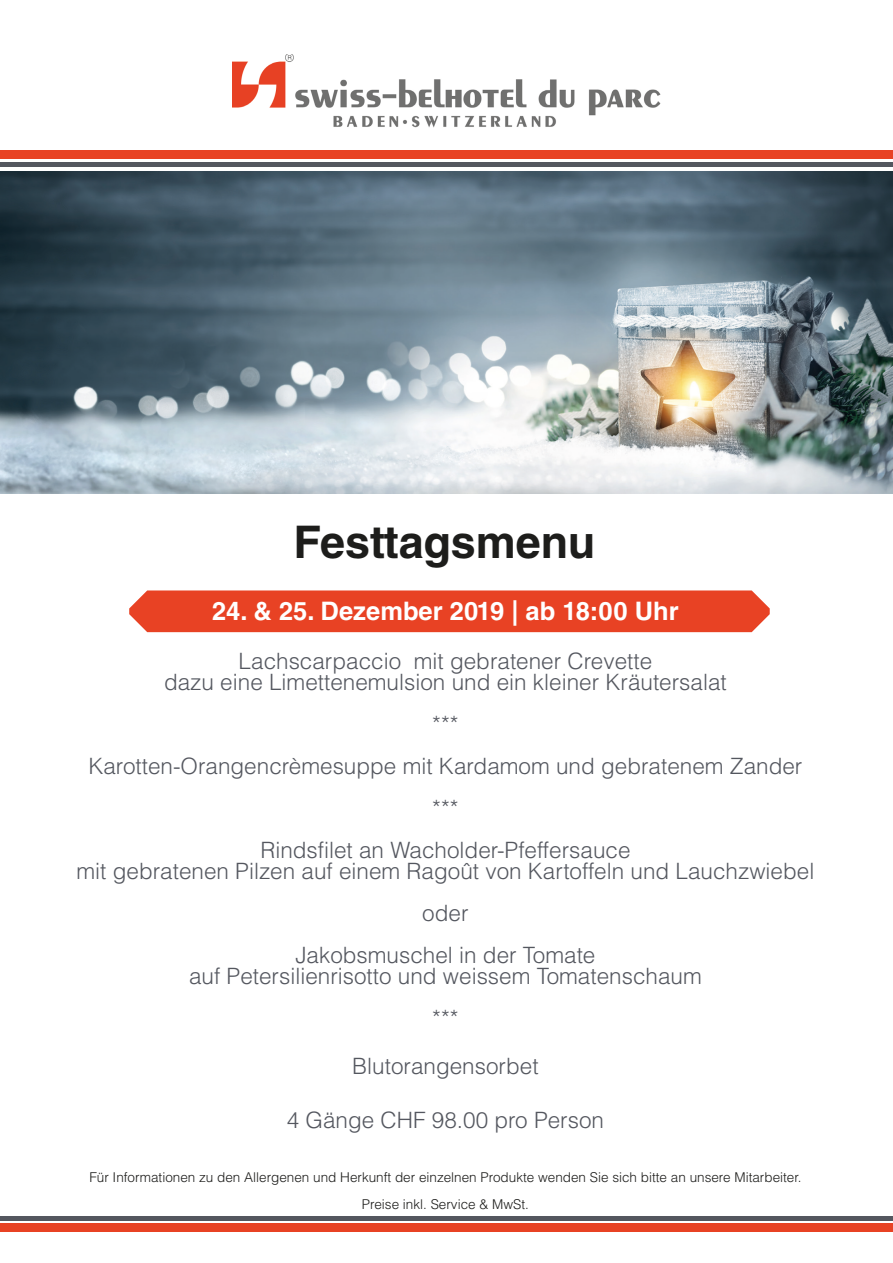
<style>
.page{position:relative;width:893px;height:1263px;background:#fff}
.page>*{position:absolute;margin:0;border:0;box-sizing:border-box;transform-origin:0 0}
.t1{font:700 45px "Helvetica LT Std";color:#1d1d1b}
.t2{font:700 25.5px "Helvetica LT Std";color:#fff}
.t3{font:300 22.5px/21px "Helvetica LT Std";color:#54575f;text-align:center}
.t4{font:300 13.5px "Helvetica LT Std";color:#1d1d1b}
</style>
<div class="page">
<img style="left:233px;top:54px;width:427px;height:74px">
<div style="left:0;top:150px;width:893px;height:8px;background:#e84224"></div>
<hr style="left:0;top:163px;width:893px;height:4px;background:#54575f">
<img style="left:0;top:172px;width:893px;height:321px">
<div style="left:129px;top:590px;width:641px;height:42px;background:#e84224"></div>
<div style="left:0;top:1223px;width:893px;height:9px;background:#e84224"></div>
<hr style="left:0;top:1216px;width:893px;height:4px;background:#54575f">
<p class="t1" style="left:293px;top:514px;width:303px">Festtagsmenu</p>
<p class="t2" style="left:212px;top:596px;width:468px">24. &amp; 25. Dezember 2019 | ab 18:00 Uhr</p>
<p class="t3" style="left:164px;top:650px;width:564px">Lachscarpaccio mit gebratener Crevette<br>dazu eine Limettenemulsion und ein kleiner Kräutersalat</p>
<p class="t3" style="left:432px;top:713px;width:28px">***</p>
<p class="t3" style="left:88px;top:755px;width:715px">Karotten-Orangencrèmesuppe mit Kardamom und gebratenem Zander</p>
<p class="t3" style="left:432px;top:797px;width:28px">***</p>
<p class="t3" style="left:76px;top:839px;width:739px">Rindsfilet an Wacholder-Pfeffersauce<br>mit gebratenen Pilzen auf einem Ragoût von Kartoffeln und Lauchzwiebel</p>
<p class="t3" style="left:422px;top:902px;width:48px">oder</p>
<p class="t3" style="left:189px;top:944px;width:514px">Jakobsmuschel in der Tomate<br>auf Petersilienrisotto und weissem Tomatenschaum</p>
<p class="t3" style="left:432px;top:1007px;width:28px">***</p>
<p class="t3" style="left:352px;top:1055px;width:188px">Blutorangensorbet</p>
<p class="t3" style="left:287px;top:1109px;width:319px">4 Gänge CHF 98.00 pro Person</p>
<p class="t4" style="left:89px;top:1169px;width:714px">Für Informationen zu den Allergenen und Herkunft der einzelnen Produkte wenden Sie sich bitte an unsere Mitarbeiter.</p>
<p class="t4" style="left:362px;top:1196px;width:169px">Preise inkl. Service &amp; MwSt.</p>
</div>
